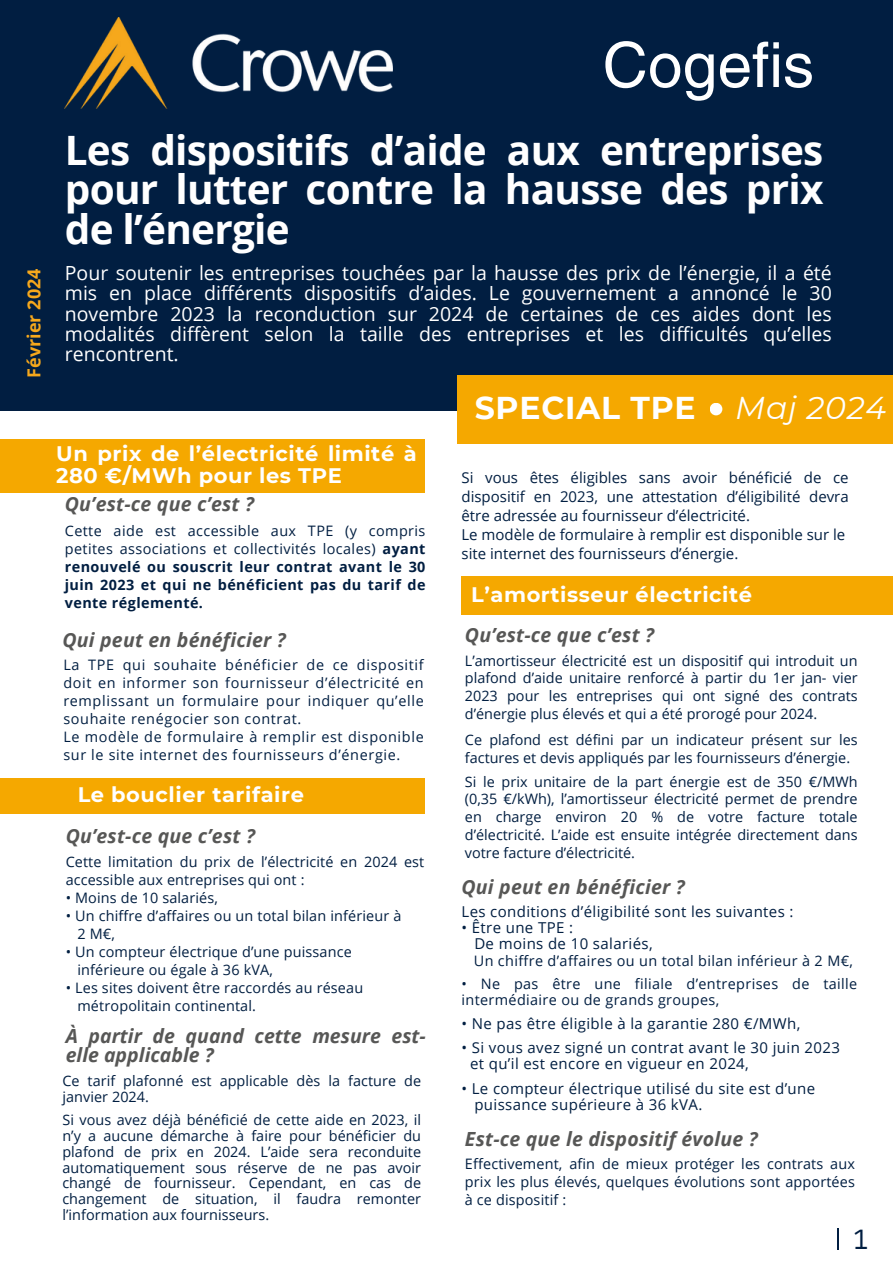
<style>
.page{position:relative;width:893px;height:1264px;background:#fff}
.page>*{position:absolute;margin:0;border:0;box-sizing:border-box;transform-origin:0 0}
.t1{font:62.25px "Helvetica World";color:#fff}
.t2{font:700 40.5px/39.3px "Open Sans";letter-spacing:-.02em;color:#fff;text-align:justify}
.t3{font:700 31.5px "Montserrat";letter-spacing:.025em;color:#fff}
.t4{font:italic 31.5px "Montserrat";letter-spacing:.025em;color:#fff}
.t5{font:27.45px "IBM Plex Sans Cond";color:#011e41}
.t6{font:700 21px/21.3px "Montserrat";letter-spacing:.025em;color:#fff}
.t7{font:19.5px/20.2px "Open Sans";color:#fff;text-align:justify}
.t8{font:italic 700 19.5px/19.2px "Open Sans";letter-spacing:.01em;color:#575756}
.t9{font:700 18px "Open Sans";color:#f6a81c}
.t10{font:15px/19.2px "Open Sans";letter-spacing:.025em;color:#011e41;text-align:justify}
.t11{font:15px/19.2px "Open Sans";color:#011e41}
.t12{font:14.4px/17.9px "Open Sans";letter-spacing:.01em;color:#011e41;text-align:justify}
.t13{font:700 14.4px/18px "Open Sans";letter-spacing:.03em;color:#011e41;text-align:justify}
.t14{font:14.4px/18px "Open Sans";letter-spacing:.045em;color:#011e41}
.s1{font-weight:400}
</style>
<div class="page">
<svg style="left:837px;top:1228px;width:1px;height:21px"></svg>
<div style="left:0;top:0;width:892px;height:411px;background:#011e41"></div>
<div style="left:0;top:777px;width:424px;height:36px;background:#f5a800"></div>
<div style="left:0;top:439px;width:424px;height:54px;background:#f5a800"></div>
<div style="left:461px;top:576px;width:431px;height:38px;background:#f5a800"></div>
<img style="left:65px;top:18px;width:327px;height:91px">
<div style="left:457px;top:375px;width:435px;height:68px;background:#f5a800"></div>
<div style="left:709px;top:403px;width:13px;height:12px;background:#fff;border-radius:50%"></div>
<p class="t1" style="left:602px;top:28px;width:213px">Cogefis</p>
<p class="t2" style="left:65px;top:129px;width:760px">Les dispositifs d’aide aux entreprises pour lutter contre la hausse des prix de l’énergie</p>
<p class="t9" style="left:21px;top:378px;width:111px;rotate:-90deg">Février 2024</p>
<h1 class="t7" style="left:65px;top:262px;width:768px">Pour soutenir les entreprises touchées par la hausse des prix de l’énergie, il a été mis en place différents dispositifs d’aides. Le gouvernement a annoncé le 30 novembre 2023 la reconduction sur 2024 de certaines de ces aides dont les modalités diffèrent selon la taille des entreprises et les difficultés qu’elles rencontrent.</h1>
<h2 class="t6" style="left:56px;top:443px;width:362px">Un prix de l’électricité limité à<br>280 €/MWh pour les TPE</h2>
<h3 class="t8" style="left:65px;top:494px;width:191px">Qu’est-ce que c’est ?</h3>
<h4 class="t13" style="left:65px;top:521px;width:362px"><span class="s1">Cette aide est accessible aux TPE (y compris petites associations et collectivités locales)</span> ayant renouvelé ou souscrit leur contrat avant le 30 juin 2023 et qui ne bénéficient pas du tarif de vente réglementé.</h4>
<p class="t8" style="left:62px;top:629px;width:225px">Qui peut en bénéficier ?</p>
<h4 class="t12" style="left:63px;top:656px;width:362px">La TPE qui souhaite bénéficier de ce dispositif doit en informer son fournisseur d’électricité en remplissant un formulaire pour indiquer qu’elle souhaite renégocier son contrat.</h4>
<h4 class="t14" style="left:63px;top:728px;width:362px">Le modèle de formulaire à remplir est disponible sur le site internet des fournisseurs d’énergie.</h4>
<h6 class="t6" style="left:78px;top:784px;width:228px">Le bouclier tarifaire</h6>
<h4 class="t8" style="left:66px;top:825px;width:191px">Qu’est-ce que c’est ?</h4>
<p class="t12" style="left:66px;top:852px;width:360px">Cette limitation du prix de l’électricité en 2024 est accessible aux entreprises qui ont :</p>
<p class="t12" style="left:66px;top:888px;width:154px">• Moins de 10 salariés,</p>
<p class="t12" style="left:66px;top:906px;width:337px">• Un chiffre d’affaires ou un total bilan inférieur à</p>
<p class="t12" style="left:77px;top:924px;width:39px">2 M€,</p>
<p class="t12" style="left:66px;top:942px;width:288px">• Un compteur électrique d’une puissance</p>
<p class="t12" style="left:77px;top:960px;width:197px">inférieure ou égale à 36 kVA,</p>
<p class="t12" style="left:66px;top:978px;width:299px">• Les sites doivent être raccordés au réseau</p>
<h4 class="t12" style="left:77px;top:996px;width:180px">métropolitain continental.</h4>
<p class="t8" style="left:66px;top:1026px;width:362px">À partir de quand cette mesure est&shy;elle applicable ?</p>
<p class="t12" style="left:62px;top:1072px;width:360px;line-height:16.2px">Ce tarif plafonné est applicable dès la facture de janvier 2024.</p>
<p class="t12" style="left:62px;top:1111px;width:360px;line-height:15.8px">Si vous avez déjà bénéficié de cette aide en 2023, il n’y a aucune démarche à faire pour bénéficier du plafond de prix en 2024. L’aide sera reconduite automatiquement sous réserve de ne pas avoir changé de fournisseur. Cependant, en cas de changement de situation, il faudra remonter l’information aux fournisseurs.</p>
<h3 class="t3" style="left:474px;top:388px;width:222px">SPECIAL TPE</h3>
<h3 class="t4" style="left:735px;top:388px;width:152px">Maj 2024</h3>
<p class="t10" style="left:461px;top:467px;width:388px">Si vous êtes éligibles sans avoir bénéficié de ce dispositif en 2023, une attestation d’éligibilité devra être adressée au fournisseur d’électricité.</p>
<p class="t11" style="left:461px;top:524px;width:385px">Le modèle de formulaire à remplir est disponible sur le site internet des fournisseurs d’énergie.</p>
<h5 class="t6" style="left:471px;top:584px;width:282px">L’amortisseur électricité</h5>
<h4 class="t8" style="left:465px;top:624px;width:191px">Qu’est-ce que c’est ?</h4>
<p class="t12" style="left:465px;top:651px;width:394px">L’amortisseur électricité est un dispositif qui introduit un plafond d’aide unitaire renforcé à partir du 1er jan- vier 2023 pour les entreprises qui ont signé des contrats d’énergie plus élevés et qui a été prorogé pour 2024.</p>
<h4 class="t12" style="left:465px;top:731px;width:394px">Ce plafond est défini par un indicateur présent sur les factures et devis appliqués par les fournisseurs d’énergie.</h4>
<p class="t12" style="left:465px;top:772px;width:394px">Si le prix unitaire de la part énergie est de 350 €/MWh (0,35 €/kWh), l’amortisseur électricité permet de prendre en charge environ 20 % de votre facture totale d’électricité. L’aide est ensuite intégrée directement dans votre facture d’électricité.</p>
<p class="t8" style="left:461px;top:876px;width:225px">Qui peut en bénéficier ?</p>
<p class="t10" style="left:461px;top:901px;width:333px">Les conditions d’éligibilité sont les suivantes :</p>
<p class="t10" style="left:461px;top:917px;width:113px">• Être une TPE :</p>
<h4 class="t10" style="left:474px;top:933px;width:180px">De moins de 10 salariés,</h4>
<p class="t12" style="left:474px;top:951px;width:381px">Un chiffre d’affaires ou un total bilan inférieur à 2 M€,</p>
<p class="t12" style="left:461px;top:976px;width:397px;line-height:15.6px">• Ne pas être une filiale d’entreprises de taille intermédiaire ou de grands groupes,</p>
<p class="t10" style="left:461px;top:1013px;width:340px">• Ne pas être éligible à la garantie 280 €/MWh,</p>
<p class="t10" style="left:461px;top:1037px;width:380px">• Si vous avez signé un contrat avant le 30 juin 2023</p>
<p class="t10" style="left:470px;top:1053px;width:280px">et qu’il est encore en vigueur en 2024,</p>
<p class="t10" style="left:461px;top:1078px;width:355px">• Le compteur électrique utilisé du site est d’une</p>
<p class="t10" style="left:474px;top:1094px;width:229px">puissance supérieure à 36 kVA.</p>
<h4 class="t8" style="left:465px;top:1129px;width:294px">Est-ce que le dispositif évolue ?</h4>
<p class="t12" style="left:465px;top:1154px;width:391px">Effectivement, afin de mieux protéger les contrats aux prix les plus élevés, quelques évolutions sont apportées à ce dispositif :</p>
<h4 class="t5" style="left:853px;top:1220px;width:16px">1</h4>
</div>
